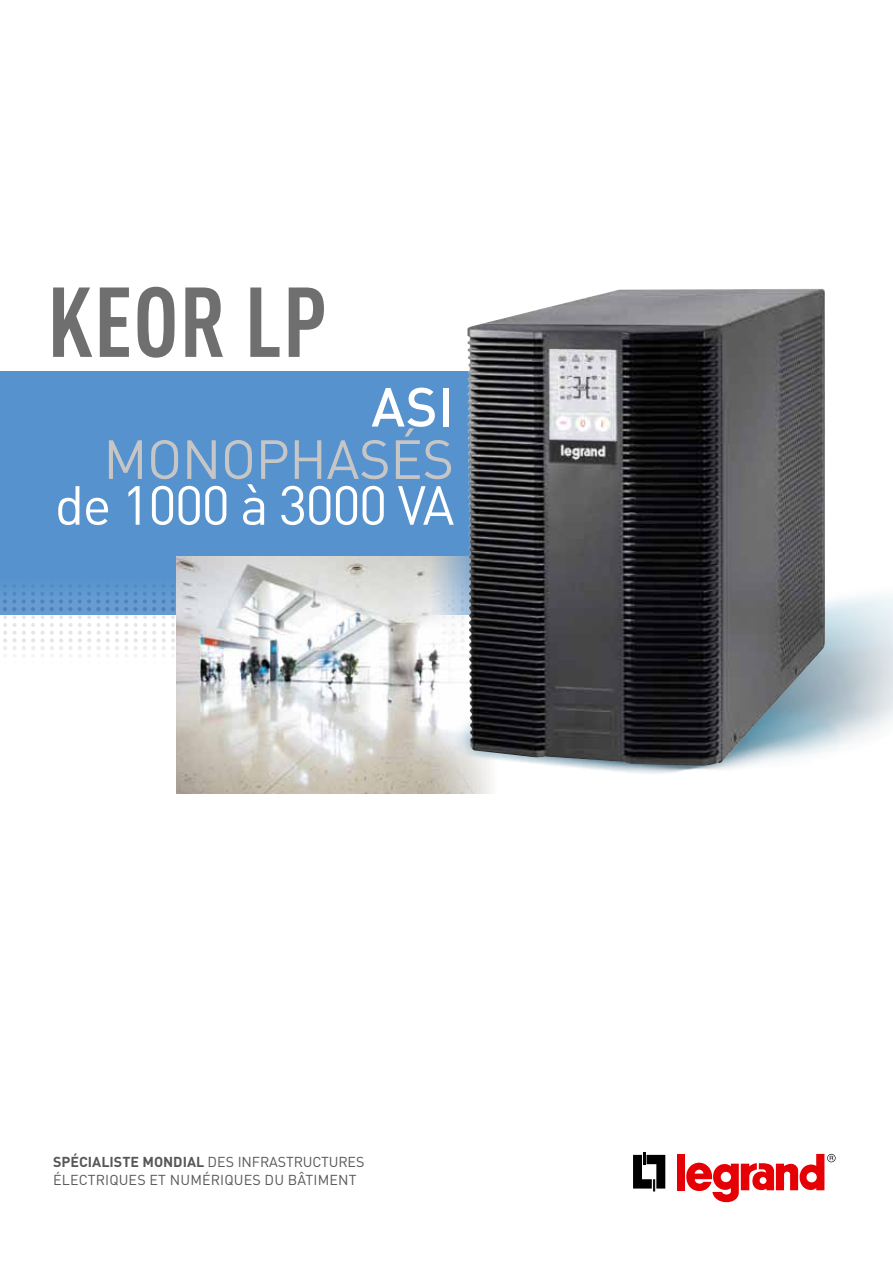
<style>
.page{position:relative;width:893px;height:1263px;background:#fff}
.page>*{position:absolute;margin:0;border:0;box-sizing:border-box;transform-origin:0 0}
.t1{font:700 condensed 97.5px "DIN Pro";letter-spacing:.01em;color:#706f6f}
.t2{font:54.15px "DIN Pro";letter-spacing:-.03em;color:#fff}
.t3{font:54.15px "DIN Pro";letter-spacing:-.01em;color:#c6c6c6}
.t4{font:500 54.15px "DIN Pro";color:#fff}
.t5{font:14.25px/18px "DIN Pro";letter-spacing:.01em;color:#575756}
.s1{font-weight:700}
</style>
<div class="page">
<svg style="left:633px;top:1152px;width:32px;height:39px"></svg>
<div style="left:677px;top:1154px;width:8px;height:36px;background:#e60005"></div>
<svg style="left:686px;top:1154px;width:150px;height:49px"></svg>
<div style="left:0;top:371px;width:586px;height:243px;background:#5692ce"></div>
<svg style="left:3px;top:592px;width:173px;height:63px"></svg>
<img style="left:176px;top:556px;width:127px;height:237px">
<img style="left:303px;top:556px;width:590px;height:238px">
<img style="left:467px;top:289px;width:358px;height:477px">
<h1 class="t1" style="left:47px;top:263px;width:282px">KEOR LP</h1>
<h2 class="t4" style="left:371px;top:370px;width:84px">ASI</h2>
<h2 class="t3" style="left:103px;top:422px;width:352px">MONOPHASÉS</h2>
<h2 class="t2" style="left:55px;top:468px;width:401px">DE 1000 À 3000 VA</h2>
<p class="t5" style="left:53px;top:1152px;width:311px"><span class="s1">SPÉCIALISTE MONDIAL</span> DES IN FRASTRUCTURES<br>ÉLECTRIQUES ET N UMÉRIQUES DU BÂTIM ENT</p>
</div>
